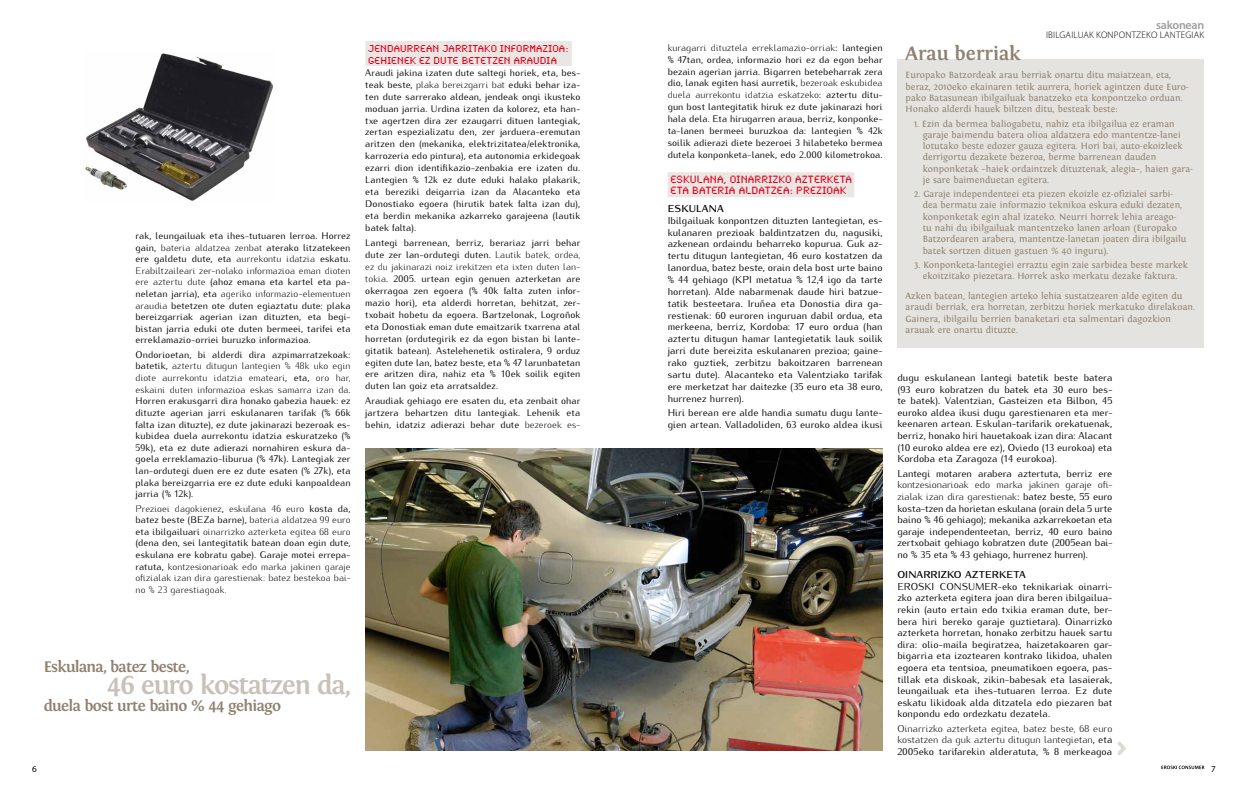
<style>
.page{position:relative;width:1248px;height:794px;background:#fff}
.page>*{position:absolute;margin:0;border:0;box-sizing:border-box;transform-origin:0 0}
.t1{font:700 27.2px "Fontin";letter-spacing:-.05em;color:#c8c1b8}
.t2{font:700 20px "Fontin";color:#908271}
.t3{font:700 16px "Fontin";letter-spacing:-.04em;color:#908271}
.t4{font:600 12px "Myriad Pro";letter-spacing:-.02em;color:#9c9e9f}
.t5{font:11px/11.3px "Synchro Plain";letter-spacing:.02em;color:#e2001a}
.t6{font:10.5px/12px "Synchro Plain";letter-spacing:.02em;color:#e2001a}
.t7{font:10px/11.6px "Kurier";letter-spacing:.005em;color:#000;text-align:justify}
.t8{font:300 10px/11.6px "Kurier";letter-spacing:.005em;color:#000;text-align:justify}
.t9{font:700 10px "Kurier";letter-spacing:.01em;color:#000}
.t10{font:9.6px/12px "Kurier";letter-spacing:.01em;color:#000;text-align:justify}
.t11{font:300 9.6px/11.6px "Kurier";letter-spacing:.005em;color:#000;text-align:justify}
.t12{font:9.5px/11.3px "Fontin";letter-spacing:.005em;color:#908271}
.t13{font:300 9.5px "Myriad Pro";letter-spacing:.02em;color:#000}
.t14{font:9px "Myriad Pro";color:#000}
.s1{font-weight:300}
.s2{font-weight:400}
</style>
<div class="page">
<svg style="left:1161px;top:765px;width:43px;height:4px"></svg>
<div style="left:897px;top:60px;width:307px;height:288px;background:#e5e3df"></div>
<div style="left:365px;top:41px;width:206px;height:25px;background:#e9e6e3"></div>
<div style="left:667px;top:172px;width:187px;height:25px;background:#e9e6e3"></div>
<img style="left:365px;top:449px;width:517px;height:301px">
<img style="left:85px;top:53px;width:189px;height:148px">
<svg style="left:1117px;top:741px;width:9px;height:14px"></svg>
<p class="t10" style="left:135px;top:229px;width:216px;line-height:11.6px">rak, leungailuak eta ihes-tutuaren lerroa. Horrez gain, <span class="s1">bateria aldatzea zenbat</span> aterako litzatekeen ere galdetu dute, eta <span class="s1">aurrekontu idatzia</span> eskatu.<br><span class="s1">Erabiltzaileari zer-nolako informazioa eman dioten ere aztertu dute</span> (ahoz emana eta kartel eta pa&shy;neletan jarria), eta <span class="s1">ageriko informazio-elementuen araudia</span> betetzen ote duten egiaztatu dute: plaka bereizgarriak agerian izan dituzten, eta begi&shy;bistan jarria eduki ote duten bermeei, tarifei eta erreklamazio-orriei buruzko informazioa.</p>
<p class="t10" style="left:135px;top:348px;width:216px;line-height:11.6px">Ondorioetan, bi alderdi dira azpimarratzekoak: batetik, <span class="s1">aztertu ditugun lantegien % 48k uko egin diote aurrekontu idatzia emateari</span>, eta, <span class="s1">oro har, eskaini duten informazioa eskas samarra izan da</span>.<br>Horren erakusgarri dira honako gabezia hauek: ez dituzte agerian jarri eskulanaren tarifak (% 66k falta izan dituzte), ez dute jakinarazi bezeroak es&shy;kubidea duela aurrekontu idatzia eskuratzeko (% 59k), eta ez dute adierazi nornahiren eskura da&shy;goela erreklamazio-liburua (% 47k). Lantegiak zer lan-ordutegi duen ere ez dute esaten (% 27k), eta plaka bereizgarria ere ez dute eduki kanpoaldean jarria (% 12k).</p>
<p class="t11" style="left:135px;top:501px;width:216px">Prezioei dagokienez<span class="s2">,</span> eskulana 46 euro <span class="s2">kosta da, batez beste (BEZa barne),</span> bateria aldatzea 99 euro <span class="s2">eta ibilgailuari</span> oinarrizko azterketa egitea 68 euro <span class="s2">(dena den, sei lantegitatik batean doan egin dute, eskulana ere kobratu gabe). Garaje motei errepa&shy;ratuta,</span> kontzesionarioak edo marka jakinen garaje ofizialak izan dira garestienak: batez bestekoa bai&shy;no % 23 garestiagoak.</p>
<p class="t6" style="left:368px;top:42px;width:202px">JENDAURREAN JARRITAKO INFORMAZIOA:<br>GEHIENEK EZ DUTE BETETZEN ARAUDIA</p>
<p class="t10" style="left:365px;top:66px;width:216px">Araudi jakina izaten dute saltegi horiek, eta, bes&shy;teak beste, <span class="s1">plaka bereizgarri bat</span> eduki behar iza&shy;ten dute sarrerako aldean, jendeak ongi ikusteko moduan jarria. Urdina izaten da kolorez, eta han&shy;txe agertzen dira zer ezaugarri dituen lantegiak, zertan espezializatu den, zer jarduera-eremutan aritzen den (mekanika, elektrizitatea/elektronika, karrozeria edo pintura), eta autonomia erkidegoak ezarri dion identifikazio-zenbakia ere izaten du.<br>Lantegien % 12k ez dute eduki halako plakarik, eta bereziki deigarria izan da Alacanteko eta Donostiako egoera (hirutik batek falta izan du), eta berdin mekanika azkarreko garajeena (lautik batek falta).</p>
<p class="t10" style="left:365px;top:236px;width:216px">Lantegi barrenean, berriz, berariaz jarri behar dute zer lan-ordutegi duten. <span class="s1">Lautik batek, ordea, ez du jakinarazi noiz irekitzen eta ixten duten lan&shy;tokia</span>. 2005. urtean egin genuen azterketan are okerragoa zen egoera (% 40k falta zuten infor&shy;mazio hori), eta alderdi horretan, behitzat, zer&shy;txobait hobetu da egoera. Bartzelonak, Logroñok eta Donostiak eman dute emaitzarik txarrena atal horretan (ordutegirik ez da egon bistan bi lante&shy;gitatik batean). Astelehenetik ostiralera, 9 orduz egiten dute lan, batez beste, eta % 47 larunbatetan ere aritzen dira, nahiz eta % 10ek soilik egiten duten lan goiz eta arratsaldez.</p>
<p class="t10" style="left:365px;top:394px;width:216px">Araudiak gehiago ere esaten du, eta zenbait ohar jartzera behartzen ditu lantegiak. Lehenik eta behin, idatziz adierazi behar dute <span class="s1">bezeroek es-</span></p>
<h3 class="t3" style="left:44px;top:657px;width:147px">Eskulana, batez beste,</h3>
<h1 class="t1" style="left:107px;top:669px;width:245px">46 euro kostatzen da,</h1>
<h3 class="t3" style="left:44px;top:696px;width:239px">duela bost urte baino % 44 gehiago</h3>
<p class="t10" style="left:667px;top:41px;width:216px"><span class="s1">kuragarri dituztela erreklamazio-orriak</span>: lantegien % 47tan, ordea, informazio hori ez da egon behar bezain agerian jarria. Bigarren betebeharrak zera dio, lanak egiten hasi aurretik, <span class="s1">bezeroak eskubidea duela aurrekontu idatzia eskatzeko</span>: aztertu ditu&shy;gun bost lantegitatik hiruk ez dute jakinarazi hori hala dela. Eta hirugarren araua, berriz, konponke&shy;ta-lanen bermeei buruzkoa da: lantegien % 42k soilik adierazi diete bezeroei 3 hilabeteko bermea dutela konponketa-lanek, edo 2.000 kilometrokoa.</p>
<p class="t5" style="left:670px;top:174px;width:182px">ESKULANA, OINARRIZKO AZTERKETA<br>ETA BATERIA ALDATZEA: PREZIOAK</p>
<p class="t9" style="left:667px;top:201px;width:57px">ESKULANA</p>
<p class="t7" style="left:667px;top:213px;width:216px;line-height:11.9px">Ibilgailuak konpontzen dituzten lantegietan, es&shy;kulanaren prezioak baldintzatzen du, nagusiki, azkenean ordaindu beharreko kopurua. Guk az&shy;tertu ditugun lantegietan, 46 euro kostatzen da lanordua, batez beste, orain dela bost urte baino % 44 gehiago (KPI metatua % 12,4 igo da tarte horretan). Alde nabarmenak daude hiri batzue&shy;tatik besteetara. Iruñea eta Donostia dira ga&shy;restienak: 60 euroren inguruan dabil ordua, eta merkeena, berriz, Kordoba: 17 euro ordua (han aztertu ditugun hamar lantegietatik lauk soilik jarri dute bereizita eskulanaren prezioa; gaine&shy;rako guztiek, zerbitzu bakoitzaren barrenean sartu dute). Alacanteko eta Valentziako tarifak ere merketzat har daitezke (35 euro eta 38 euro, hurrenez hurren).</p>
<p class="t7" style="left:667px;top:406px;width:216px;line-height:11.9px">Hiri berean ere alde handia sumatu dugu lante&shy;gien artean. Valladoliden, 63 euroko aldea ikusi</p>
<p class="t4" style="left:1155px;top:18px;width:50px">sakonean</p>
<p class="t13" style="left:1045px;top:30px;width:160px">IBILGAILUAK KONPONTZEKO LANTEGIAK</p>
<p class="t12" style="left:905px;top:70px;width:285px">Europako Batzordeak arau berriak onartu ditu maiatzean, eta, beraz, 2010eko ekainaren 1etik aurrera, horiek agintzen dute Euro&shy;pako Batasunean ibilgailuak banatzeko eta konpontzeko orduan.<br>Honako alderdi hauek biltzen ditu, besteak beste:</p>
<p class="t12" style="left:922px;top:118px;width:272px;text-indent:-9px">1. Ezin da bermea baliogabetu, nahiz eta ibilgailua ez eraman garaje baimendu batera olioa aldatzera edo mantentze-lanei lotutako beste edozer gauza egitera. Hori bai, auto-ekoizleek derrigortu dezakete bezeroa, berme barrenean dauden konponketak –haiek ordaintzek dituztenak, alegia–, haien gara&shy;je sare baimenduetan egitera.</p>
<p class="t12" style="left:922px;top:188px;width:265px;text-indent:-9px">2. Garaje independenteei eta piezen ekoizle ez-ofizialei sarbi&shy;dea bermatu zaie informazio teknikoa eskura eduki dezaten, konponketak egin ahal izateko. Neurri horrek lehia areago&shy;tu nahi du ibilgailuak mantentzeko lanen arloan (Europako Batzordearen arabera, mantentze-lanetan joaten dira ibilgailu batek sortzen dituen gastuen % 40 inguru).</p>
<p class="t12" style="left:914px;top:259px;width:275px;text-align:center">3. Konponketa-lantegiei erraztu egin zaie sarbidea beste markek ekoitzitako piezetara. Horrek asko merkatu dezake faktura.</p>
<p class="t12" style="left:905px;top:290px;width:291px">Azken batean, lantegien arteko lehia sustatzearen alde egiten du araudi berriak, era horretan, zerbitzu horiek merkatuko direlakoan.<br>Gainera, ibilgailu berrien banaketari eta salmentari dagozkion arauak ere onartu dituzte.</p>
<h2 class="t2" style="left:905px;top:42px;width:117px">Arau berriak</h2>
<p class="t7" style="left:897px;top:371px;width:216px">dugu eskulanean lantegi batetik beste batera (93 euro kobratzen du batek eta 30 euro bes&shy;te batek). Valentzian, Gasteizen eta Bilbon, 45 euroko aldea ikusi dugu garestienaren eta mer&shy;keenaren artean. Eskulan-tarifarik orekatuenak, berriz, honako hiri hauetakoak izan dira: Alacant (10 euroko aldea ere ez), Oviedo (13 eurokoa) eta Kordoba eta Zaragoza (14 eurokoa).</p>
<p class="t7" style="left:897px;top:467px;width:216px">Lantegi motaren arabera aztertuta, berriz ere</p>
<p class="t7" style="left:897px;top:478px;width:216px"><span class="s1">kontzesionarioak edo marka jakinen garaje ofi&shy;zialak izan dira garestienak</span>: batez beste, 55 euro kosta-tzen da horietan eskulana (orain dela 5 urte baino % 46 gehiago); mekanika azkarrekoetan eta garaje independenteetan, berriz, 40 euro baino zertxobait gehiago kobratzen dute (2005ean bai&shy;no % 35 eta % 43 gehiago, hurrenez hurren).</p>
<p class="t9" style="left:897px;top:567px;width:130px">OINARRIZKO AZTERKETA</p>
<p class="t7" style="left:897px;top:579px;width:216px">EROSKI CONSUMER-eko teknikariak oinarri&shy;zko azterketa egitera joan dira beren ibilgailua&shy;rekin (auto ertain edo txikia eraman dute, ber&shy;bera hiri bereko garaje guztietara). Oinarrizko azterketa horretan, honako zerbitzu hauek sartu dira: olio-maila begiratzea, haizetakoaren gar&shy;bigarria eta izoztearen kontrako likidoa, uhalen egoera eta tentsioa, pneumatikoen egoera, pas&shy;tillak eta diskoak, zikin-babesak eta lasaierak, leungailuak eta ihes-tutuaren lerroa. Ez dute eskatu likidoak alda ditzatela edo piezaren bat konpondu edo ordezkatu dezatela.</p>
<p class="t8" style="left:897px;top:721px;width:216px">Oinarrizko azterketa egitea, batez beste, 68 euro kostatzen da guk aztertu ditugun lantegietan<span class="s2">, eta 2005eko tarifarekin alderatuta, % 8 merkeagoa</span></p>
<p class="t14" style="left:32px;top:763px;width:6px">6</p>
<p class="t14" style="left:1210px;top:763px;width:6px">7</p>
</div>
